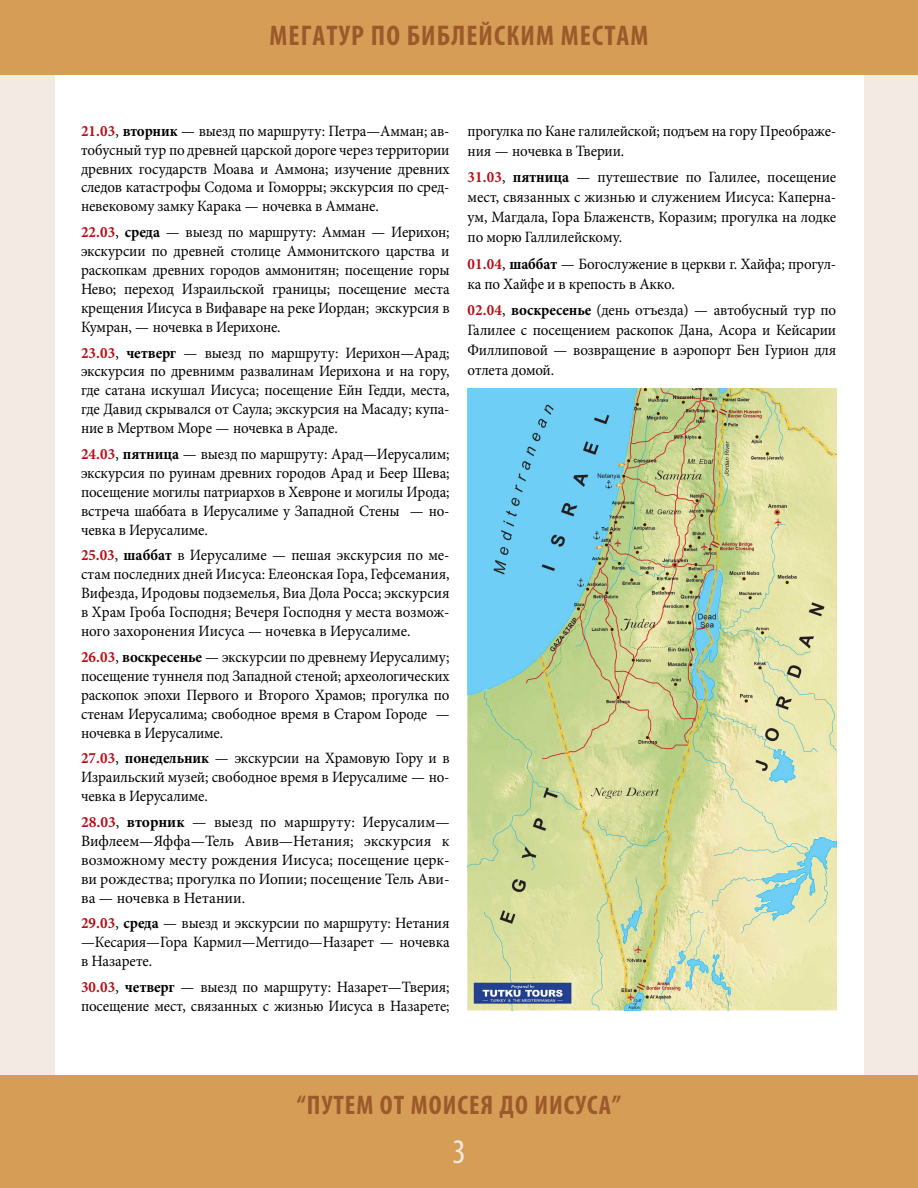
<style>
.page{position:relative;width:918px;height:1188px;background:#fff}
.page>*{position:absolute;margin:0;border:0;box-sizing:border-box;transform-origin:0 0}
.t1{font:condensed 34.5px "Myriad Pro";color:#f4eae4}
.t2{font:700 condensed 28.5px "Myriad Pro";letter-spacing:.04em;color:#9b5a2b}
.t3{font:700 condensed 27px "Myriad Pro";letter-spacing:.04em;color:#9b5a2b}
.pf{font:15.75px/18.9px "Minion Pro";letter-spacing:-.01em;color:#000;text-align:justify;scale:.95 1}
.pf-2{font:15.75px/18.9px "Minion Pro";letter-spacing:-.01em;color:#000;text-align:justify}
.pf-3{font:15.75px/20px "Minion Pro";letter-spacing:-.01em;color:#000;scale:.93 1}
.s1{font-weight:700;color:#b70f17}
.s2{font-weight:700}
</style>
<div class="page">
<div style="left:0;top:0;width:55px;height:1187px;background:#f4eae4"></div>
<div style="left:864px;top:1px;width:54px;height:1187px;background:#f4eae4"></div>
<div style="left:0;top:1075px;width:918px;height:113px;background:#d69d56"></div>
<div style="left:0;top:0;width:918px;height:75px;background:#d69d56"></div>
<img style="left:468px;top:389px;width:368px;height:622px">
<h2 class="t2" style="left:269px;top:17px;width:381px">МЕГАТУР ПО БИБЛЕЙСКИМ МЕСТАМ</h2>
<p class="pf" style="left:81px;top:121px;width:390px"><span class="s1">21.03</span>, <span class="s2">вторник</span> — выезд по маршруту: Петра—Амман; ав&shy;тобусный тур по древней царской дороге через территории древних государств Моава и Аммона; изучение древних следов катастрофы Содома и Гоморры; экскурсия по сред&shy;невековому замку Карака — ночевка в Аммане.</p>
<p class="pf" style="left:81px;top:223px;width:390px"><span class="s1">22.03</span>, <span class="s2">среда</span> — выезд по маршруту: Амман — Иерихон; экскурсии по древней столице Аммонитского царства и раскопкам древних городов аммонитян; посещение горы Нево; переход Израильской границы; посещение места крещения Иисуса в Вифаваре на реке Иордан; экскурсия в Кумран, — ночевка в Иерихоне.</p>
<p class="pf" style="left:81px;top:343px;width:390px"><span class="s1">23.03</span>, <span class="s2">четверг</span> — выезд по маршруту: Иерихон—Арад; экскурсия по древнимм развалинам Иерихона и на гору, где сатана искушал Иисуса; посещение Ейн Гедди, места, где Давид скрывался от Саула; экскурсия на Масаду; купа&shy;ние в Мертвом Море — ночевка в Араде.</p>
<p class="pf" style="left:81px;top:445px;width:390px"><span class="s1">24.03</span>, <span class="s2">пятница</span> — выезд по маршруту: Арад—Иерусалим; экскурсия по руинам древних городов Арад и Беер Шева; посещение могилы патриархов в Хевроне и могилы Ирода; встреча шаббата в Иерусалиме у Западной Стены — но&shy;чевка в Иерусалиме.</p>
<p class="pf" style="left:81px;top:546px;width:390px"><span class="s1">25.03</span>, <span class="s2">шаббат</span> в Иерусалиме — пешая экскурсия по ме&shy;стам последних дней Иисуса: Елеонская Гора, Гефсемания, Вифезда, Иродовы подземелья, Виа Дола Росса; экскурсия в Храм Гроба Господня; Вечеря Господня у места возмож&shy;ного захоронения Иисуса — ночевка в Иерусалиме.</p>
<p class="pf" style="left:81px;top:647px;width:390px"><span class="s1">26.03</span>, <span class="s2">воскресенье</span> — экскурсии по древнему Иерусалиму; посещение туннеля под Западной стеной; археологических раскопок эпохи Первого и Второго Храмов; прогулка по стенам Иерусалима; свободное время в Старом Городе — ночевка в Иерусалиме.</p>
<p class="pf" style="left:81px;top:749px;width:390px"><span class="s1">27.03</span>, <span class="s2">понедельник</span> — экскурсии на Храмовую Гору и в Израильский музей; свободное время в Иерусалиме — но&shy;чевка в Иерусалиме.</p>
<p class="pf-2" style="left:81px;top:813px;width:370px"><span class="s1">28.03</span>, <span class="s2">вторник</span> — выезд по маршруту: Иерусалим— Вифлеем—Яффа—Тель Авив—Нетания; экскурсия к возможному месту рождения Иисуса; посещение церк&shy;ви рождества; прогулка по Иопии; посещение Тель Ави&shy;ва — ночевка в Нетании.</p>
<p class="pf" style="left:81px;top:914px;width:390px"><span class="s1">29.03</span>, <span class="s2">среда</span> — выезд и экскурсии по маршруту: Нетания —Кесария—Гора Кармил—Меггидо—Назарет — ночевка в Назарете.</p>
<p class="pf" style="left:81px;top:978px;width:390px"><span class="s1">30.03</span>, <span class="s2">четверг</span> — выезд по маршруту: Назарет—Тверия; посещение мест, связанных с жизнью Иисуса в Назарете;</p>
<p class="pf-3" style="left:468px;top:121px;width:398px">прогулка по Кане галилейской; подъем на гору Преображе&shy;ния — ночевка в Тверии.</p>
<p class="pf" style="left:468px;top:167px;width:390px;line-height:20px"><span class="s1">31.03</span>, <span class="s2">пятница</span> — путешествие по Галилее, посещение мест, связанных с жизнью и служением Иисуса: Каперна&shy;ум, Магдала, Гора Блаженств, Коразим; прогулка на лодке по морю Галлилейскому.</p>
<p class="pf" style="left:468px;top:254px;width:390px;line-height:20px"><span class="s1">01.04</span>, <span class="s2">шаббат</span> — Богослужение в церкви г. Хайфа; прогул&shy;ка по Хайфе и в крепость в Акко.</p>
<p class="pf" style="left:468px;top:300px;width:390px;line-height:20px"><span class="s1">02.04</span>, <span class="s2">воскресенье</span> (день отъезда) — автобусный тур по Галилее с посещением раскопок Дана, Асора и Кейсарии Филлиповой — возвращение в аэропорт Бен Гурион для отлета домой.</p>
<h3 class="t3" style="left:297px;top:1088px;width:326px">“ПУТЕМ ОТ МОИСЕЯ ДО ИИСУСА”</h3>
<h1 class="t1" style="left:452px;top:1130px;width:15px">3</h1>
</div>
